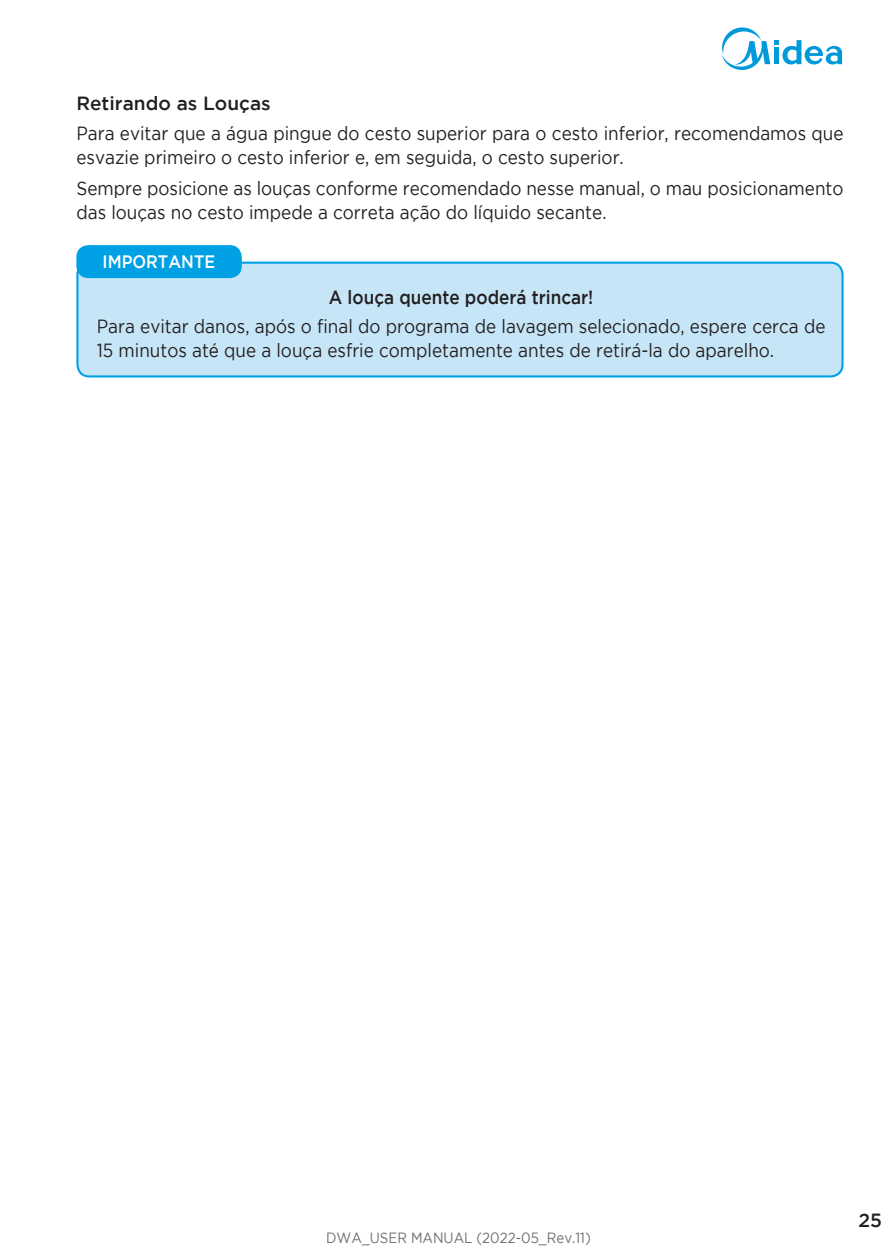
<style>
.page{position:relative;width:893px;height:1259px;background:#fff}
.page>*{position:absolute;margin:0;border:0;box-sizing:border-box;transform-origin:0 0}
.t1{font:18.9px/24.3px "Gotham";color:#231f20;scale:.9 1}
.t2{font:500 18.9px "Gotham";color:#231f20;scale:.9 1}
.t3{font:500 18.9px "Gotham";color:#231f20}
.t4{font:500 18px "Gotham";color:#fff;scale:.9 1}
.t5{font:14.7px "Gotham";color:#6c6d70;scale:.9 1}
</style>
<div class="page">
<svg style="left:721px;top:27px;width:121px;height:43px"></svg>
<div style="left:77px;top:263px;width:765px;height:113px;background:#c6e6f8;border-radius:12px"></div>
<div style="left:76px;top:262px;width:768px;height:115px;border:2px solid #00a1e4;border-radius:12px"></div>
<div style="left:76px;top:245px;width:166px;height:33px;background:#00a1e4;border-radius:12px"></div>
<p class="t3" style="left:76px;top:96px;width:196px">Retirando as Louças</p>
<p class="t1" style="left:76px;top:123px;width:854px">Para evitar que a água pingue do cesto superior para o cesto inferior, recomendamos que esvazie primeiro o cesto inferior e, em seguida, o cesto superior.</p>
<p class="t1" style="left:76px;top:177px;width:854px">Sempre posicione as louças conforme recomendado nesse manual, o mau posicionamento das louças no cesto impede a correta ação do líquido secante.</p>
<p class="t4" style="left:103px;top:255px;width:127px">IMPORTANTE</p>
<p class="t2" style="left:329px;top:290px;width:295px">A louça quente poderá trincar!</p>
<p class="t1" style="left:97px;top:316px;width:811px;line-height:23.4px">Para evitar danos, após o final do programa de lavagem selecionado, espere cerca de<br>15 minutos até que a louça esfrie completamente antes de retirá-la do aparelho.</p>
<p class="t5" style="left:326px;top:1232px;width:296px">DWA_USER MANUAL (2022-05_Rev.11)</p>
<p class="t3" style="left:858px;top:1213px;width:25px">25</p>
</div>
